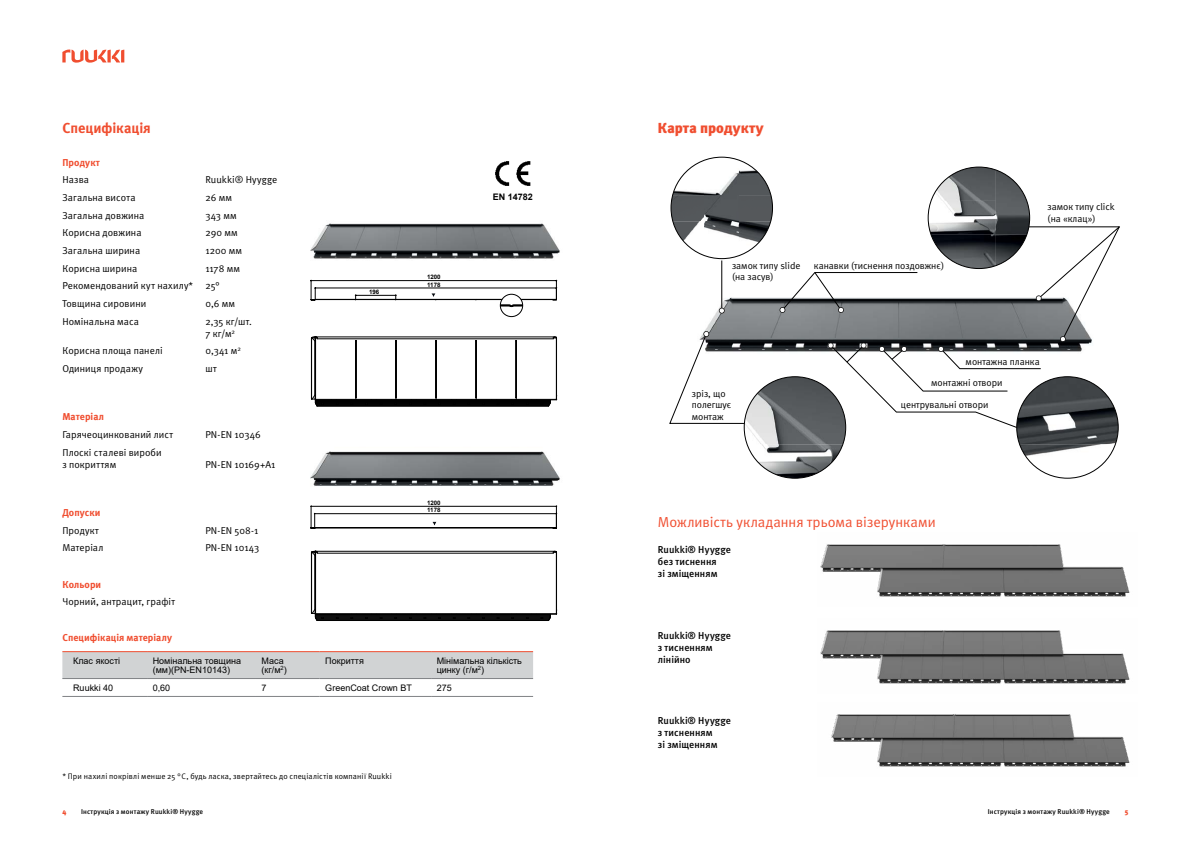
<style>
.page{position:relative;width:1191px;height:842px;background:#fff}
.page>*{position:absolute;margin:0;border:0;box-sizing:border-box;transform-origin:0 0}
.t1{font:14.5px "Meta Normal C";color:#f04e30}
.t2{font:14.5px "Meta Black C";letter-spacing:.01em;color:#f04e30}
.t3{font:14.5px "Meta Bold C";letter-spacing:-.005em;color:#f04e30}
.t4{font:10px/17.7px "Meta Normal C";letter-spacing:.01em;color:#000}
.t5{font:10px/12px "Meta Medium C";letter-spacing:.01em;color:#000}
.t6{font:10px "Meta Bold C";letter-spacing:.005em;color:#f04e30}
.t7{font:9.7px/11.6px "Meta Normal C";color:#000}
.t8{font:9px/9px "Arial";color:#000}
.t9{font:700 9px "Arial";color:#000}
.t10{font:8px "Meta Normal C";letter-spacing:.02em;color:#000}
.t11{font:7px "Meta Medium C";letter-spacing:.025em;color:#000}
.t12{font:7px "Meta Black C";color:#f04e30}
.t13{font:700 6.1px/7.4px "Arial";color:#000;text-align:center}
</style>
<div class="page">
<img style="left:1016px;top:428px;width:102px;height:16px">
<img style="left:1019px;top:444px;width:55px;height:34px">
<svg style="left:928px;top:167px;width:101px;height:102px"></svg>
<img style="left:1007px;top:187px;width:18px;height:36px">
<img style="left:931px;top:167px;width:65px;height:34px">
<img style="left:996px;top:223px;width:32px;height:3px">
<img style="left:928px;top:201px;width:68px;height:25px">
<svg style="left:744px;top:377px;width:101px;height:101px;background:#8e9092"></svg>
<svg style="left:831px;top:458px;width:4px;height:5px"></svg>
<img style="left:840px;top:428px;width:4px;height:4px">
<img style="left:747px;top:444px;width:46px;height:34px">
<img style="left:672px;top:169px;width:100px;height:52px">
<img style="left:673px;top:221px;width:97px;height:26px">
<hr style="left:721px;top:260px;width:1px;height:51px;background:#000">
<svg style="left:719px;top:308px;width:5px;height:6px"></svg>
<svg style="left:669px;top:331px;width:76px;height:107px"></svg>
<svg style="left:779px;top:226px;width:341px;height:202px"></svg>
<img style="left:820px;top:544px;width:310px;height:53px">
<img style="left:831px;top:714px;width:299px;height:53px">
<img style="left:820px;top:630px;width:310px;height:54px">
<img style="left:310px;top:451px;width:250px;height:35px">
<img style="left:310px;top:223px;width:250px;height:36px">
<svg style="left:62px;top:50px;width:62px;height:13px"></svg>
<img style="left:495px;top:161px;width:36px;height:25px">
<svg style="left:310px;top:280px;width:247px;height:28px"></svg>
<div style="left:500px;top:294px;width:23px;height:23px;border:1px solid #000;border-radius:50%"></div>
<svg style="left:310px;top:506px;width:247px;height:23px"></svg>
<hr style="left:315px;top:338px;width:1px;height:61px;background:#000">
<hr style="left:355px;top:341px;width:1px;height:57px;background:#000">
<hr style="left:356px;top:341px;width:1px;height:57px;background:#000">
<hr style="left:395px;top:341px;width:1px;height:57px;background:#000">
<hr style="left:396px;top:341px;width:1px;height:57px;background:#000">
<hr style="left:516px;top:341px;width:1px;height:57px;background:#000">
<hr style="left:476px;top:341px;width:1px;height:57px;background:#000">
<hr style="left:436px;top:341px;width:1px;height:57px;background:#000">
<hr style="left:435px;top:341px;width:1px;height:57px;background:#000">
<svg style="left:311px;top:395px;width:246px;height:12px"></svg>
<hr style="left:317px;top:339px;width:236px;height:1px;background:#000">
<svg style="left:311px;top:337px;width:7px;height:4px"></svg>
<hr style="left:311px;top:338px;width:1px;height:61px;background:#000">
<hr style="left:556px;top:338px;width:1px;height:61px;background:#000">
<hr style="left:315px;top:400px;width:241px;height:1px;background:#000">
<hr style="left:316px;top:337px;width:239px;height:1px;background:#000">
<hr style="left:315px;top:552px;width:1px;height:61px;background:#000">
<svg style="left:311px;top:609px;width:246px;height:12px"></svg>
<hr style="left:317px;top:553px;width:236px;height:1px;background:#000">
<svg style="left:311px;top:551px;width:7px;height:5px"></svg>
<hr style="left:311px;top:552px;width:1px;height:61px;background:#000">
<hr style="left:556px;top:552px;width:1px;height:61px;background:#000">
<hr style="left:315px;top:614px;width:241px;height:1px;background:#000">
<hr style="left:316px;top:551px;width:239px;height:1px;background:#000">
<div style="left:62px;top:652px;width:471px;height:26px;background:#d1d3d4"></div>
<hr style="left:62px;top:678px;width:85px;height:1px;background:#808285">
<hr style="left:147px;top:678px;width:109px;height:1px;background:#808285">
<hr style="left:256px;top:678px;width:64px;height:1px;background:#808285">
<hr style="left:320px;top:678px;width:111px;height:1px;background:#808285">
<hr style="left:431px;top:678px;width:102px;height:1px;background:#808285">
<hr style="left:62px;top:696px;width:85px;height:1px;background:#808285">
<hr style="left:147px;top:696px;width:109px;height:1px;background:#808285">
<hr style="left:256px;top:696px;width:64px;height:1px;background:#808285">
<hr style="left:320px;top:696px;width:111px;height:1px;background:#808285">
<hr style="left:431px;top:696px;width:102px;height:1px;background:#808285">
<hr style="left:62px;top:651px;width:85px;height:1px;background:#f04e30">
<hr style="left:147px;top:651px;width:109px;height:1px;background:#f04e30">
<hr style="left:256px;top:651px;width:64px;height:1px;background:#f04e30">
<hr style="left:320px;top:651px;width:111px;height:1px;background:#f04e30">
<hr style="left:431px;top:651px;width:102px;height:1px;background:#f04e30">
<h1 class="t3" style="left:62px;top:120px;width:90px">Специфікація</h1>
<h1 class="t2" style="left:658px;top:120px;width:107px">Карта продукту</h1>
<p class="t6" style="left:62px;top:156px;width:39px">Продукт</p>
<p class="t4" style="left:62px;top:171px;width:28px">Назва</p>
<p class="t4" style="left:205px;top:171px;width:73px">Ruukki® Hyygge</p>
<p class="t4" style="left:62px;top:189px;width:75px">Загальна висота</p>
<p class="t4" style="left:205px;top:189px;width:28px">26 мм</p>
<p class="t4" style="left:62px;top:206px;width:83px">Загальна довжина</p>
<p class="t4" style="left:205px;top:206px;width:33px">343 мм</p>
<p class="t4" style="left:62px;top:224px;width:81px">Корисна довжина</p>
<p class="t4" style="left:205px;top:224px;width:34px">290 мм</p>
<p class="t4" style="left:62px;top:242px;width:79px">Загальна ширина</p>
<p class="t4" style="left:205px;top:242px;width:38px">1200 мм</p>
<p class="t4" style="left:62px;top:259px;width:76px">Корисна ширина</p>
<p class="t4" style="left:62px;top:259px;width:179px;text-indent:143px">1178 мм<br>Рекомендований кут нахилу* 25°<br>Товщина сировини</p>
<p class="t4" style="left:205px;top:295px;width:31px">0,6 мм</p>
<p class="t4" style="left:62px;top:312px;width:78px">Номінальна маса</p>
<p class="t4" style="left:205px;top:315px;width:48px;line-height:12px">2,35 кг/шт.<br>7 кг/м<sup>2</sup></p>
<p class="t4" style="left:62px;top:342px;width:102px">Корисна площа панелі</p>
<p class="t4" style="left:205px;top:342px;width:37px">0,341 м<sup>2</sup></p>
<p class="t4" style="left:62px;top:360px;width:82px">Одиниця продажу</p>
<p class="t4" style="left:205px;top:360px;width:13px">шт</p>
<p class="t6" style="left:62px;top:411px;width:43px">Матеріал</p>
<p class="t4" style="left:62px;top:426px;width:112px">Гарячеоцинкований лист</p>
<p class="t4" style="left:205px;top:426px;width:57px">PN-EN 10346</p>
<p class="t4" style="left:62px;top:446px;width:101px;line-height:12px">Плоскі сталеві вироби з покриттям</p>
<p class="t4" style="left:205px;top:455px;width:72px">PN-EN 10169+A1</p>
<p class="t13" style="left:369px;top:288px;width:12px">196</p>
<p class="t13" style="left:427px;top:274px;width:15px">200<br>1178</p>
<p class="t13" style="left:427px;top:274px;width:15px">1178</p>
<p class="t9" style="left:493px;top:191px;width:42px">EN 14782</p>
<p class="t7" style="left:732px;top:260px;width:70px">замок типу slide (на засув)</p>
<p class="t7" style="left:814px;top:259px;width:132px">канавки (тиснення поздовжнє)</p>
<p class="t7" style="left:1047px;top:201px;width:69px">замок типу click (на «клац»)</p>
<p class="t7" style="left:965px;top:355px;width:76px">монтажна планка</p>
<p class="t7" style="left:931px;top:377px;width:73px">монтажні отвори</p>
<p class="t7" style="left:692px;top:387px;width:41px">зріз, що полегшує монтаж</p>
<p class="t7" style="left:900px;top:398px;width:89px">центрувальні отвори</p>
<p class="t6" style="left:62px;top:506px;width:40px">Допуски</p>
<p class="t4" style="left:62px;top:521px;width:38px">Продукт</p>
<p class="t4" style="left:205px;top:521px;width:54px">PN-EN 508-1</p>
<p class="t4" style="left:62px;top:539px;width:43px">Матеріал</p>
<p class="t4" style="left:205px;top:539px;width:55px">PN-EN 10143</p>
<p class="t6" style="left:62px;top:578px;width:40px">Кольори</p>
<p class="t4" style="left:62px;top:593px;width:114px">Чорний, антрацит, графіт</p>
<p class="t13" style="left:427px;top:499px;width:15px;text-align:left">1200<br>1178</p>
<p class="t6" style="left:62px;top:632px;width:111px">Специфікація матеріалу</p>
<p class="t8" style="left:73px;top:656px;width:49px">Клас якості</p>
<p class="t8" style="left:153px;top:656px;width:90px">Номінальна товщина (мм)(PN-EN10143)</p>
<p class="t8" style="left:262px;top:656px;width:27px">Маса (кг/м<sup>2</sup>)</p>
<p class="t8" style="left:325px;top:656px;width:40px">Покриття</p>
<p class="t8" style="left:437px;top:656px;width:87px">Мінімальна кількість цинку (г/м<sup>2</sup>)</p>
<p class="t8" style="left:73px;top:683px;width:42px">Ruukki 40</p>
<p class="t8" style="left:153px;top:683px;width:19px">0,60</p>
<p class="t8" style="left:262px;top:683px;width:7px">7</p>
<p class="t8" style="left:325px;top:683px;width:88px">GreenCoat Crown BT</p>
<p class="t8" style="left:437px;top:683px;width:17px">275</p>
<p class="t10" style="left:62px;top:771px;width:331px">* При нахилі покрівлі менше 25 °С, будь ласка, звертайтесь до спеціалістів компанії Ruukki</p>
<h1 class="t1" style="left:658px;top:514px;width:279px">Можливість укладання трьома візерунками</h1>
<p class="t5" style="left:658px;top:544px;width:75px">Ruukki® Hyygge без тиснення<br>зі зміщенням</p>
<p class="t5" style="left:658px;top:629px;width:75px">Ruukki® Hyygge з тисненням лінійно</p>
<p class="t5" style="left:658px;top:714px;width:75px">Ruukki® Hyygge з тисненням<br>зі зміщенням</p>
<p class="t12" style="left:62px;top:807px;width:5px">4</p>
<p class="t11" style="left:81px;top:807px;width:124px">Інструкція з монтажу Ruukki® Hyygge</p>
<p class="t11" style="left:987px;top:807px;width:124px">Інструкція з монтажу Ruukki® Hyygge</p>
<p class="t12" style="left:1125px;top:807px;width:5px">5</p>
</div>
